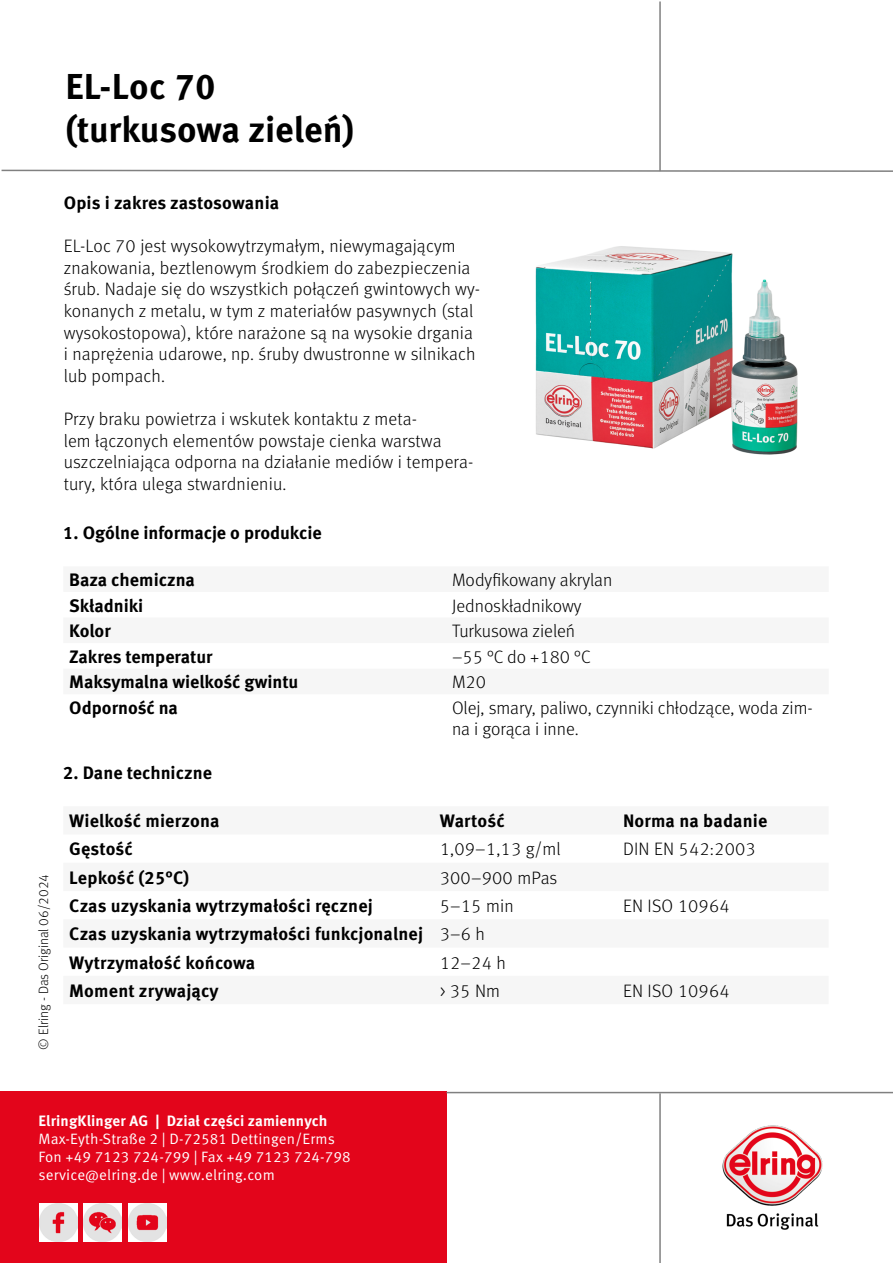
<style>
.page{position:relative;width:893px;height:1263px;background:#fff}
.page>*{position:absolute;margin:0;border:0;box-sizing:border-box;transform-origin:0 0}
.t1{font:700 36px/43.2px "Meta Pro";color:#000}
.t2{font:300 18px/21.6px "Meta Pro";letter-spacing:.005em;color:#000}
.t3{font:700 18px/28.3px "Meta Pro";color:#000}
.t4{font:15px/18px "Meta Pro Norm";letter-spacing:.01em;color:#fff}
.t5{font:700 15px "Meta Pro";letter-spacing:.01em;color:#fff}
.t6{font:300 13.5px "Meta Pro";color:#000}
.s1{font-weight:300}
</style>
<div class="page">
<hr style="left:659px;top:2px;width:2px;height:169px;background:#808080">
<svg style="left:1px;top:169px;width:892px;height:3px"></svg>
<hr style="left:659px;top:1093px;width:2px;height:170px;background:#808080">
<div style="left:0;top:1092px;width:446px;height:171px;background:#e3051b"></div>
<hr style="left:446px;top:1092px;width:447px;height:1px;background:#808080">
<img style="left:722px;top:1125px;width:100px;height:104px">
<div style="left:38px;top:1203px;width:42px;height:38px;background:linear-gradient(to bottom,#e3051b,#e3051b)"></div>
<img style="left:39px;top:1203px;width:38px;height:38px">
<div style="left:80px;top:1203px;width:49px;height:38px;background:linear-gradient(to bottom,#e3051b,#e3051b)"></div>
<img style="left:84px;top:1203px;width:38px;height:38px">
<div style="left:125px;top:1203px;width:45px;height:38px;background:linear-gradient(to bottom,#e3051b,#e3051b)"></div>
<img style="left:128px;top:1203px;width:38px;height:38px">
<img style="left:535px;top:246px;width:263px;height:209px">
<h1 class="t1" style="left:65px;top:63px;width:291px">EL-Loc 70 (turkusowa zieleń)</h1>
<p class="t6" style="left:34px;top:1049px;width:177px;rotate:-90deg">© Elring - Das Original 06/2024</p>
<p class="t3" style="left:64px;top:187px;width:217px">Opis i zakres zastosowania</p>
<p class="t2" style="left:64px;top:234px;width:418px">EL-Loc 70 jest wysokowytrzymałym, niewymagającym znakowania, beztlenowym środkiem do zabezpieczenia śrub. Nadaje się do wszystkich połączeń gwintowych wy&shy;konanych z metalu, w tym z materiałów pasywnych (stal wysokostopowa), które narażone są na wysokie drgania i naprężenia udarowe, np. śruby dwustronne w silnikach lub pompach.</p>
<p class="t2" style="left:64px;top:407px;width:411px">Przy braku powietrza i wskutek kontaktu z meta-<br>lem łączonych elementów powstaje cienka warstwa uszczelniająca odporna na działanie mediów i tempera&shy;tury, która ulega stwardnieniu.</p>
<p class="t3" style="left:63px;top:517px;width:260px">1. Ogólne informacje o produkcie</p>
<p class="t3" style="left:69px;top:564px;width:127px">Baza chemiczna</p>
<p class="t2" style="left:452px;top:568px;width:162px">Modyfikowany akrylan</p>
<p class="t3" style="left:69px;top:590px;width:75px">Składniki</p>
<p class="t2" style="left:452px;top:594px;width:131px">Jednoskładnikowy</p>
<p class="t3" style="left:69px;top:615px;width:43px">Kolor</p>
<p class="t2" style="left:452px;top:619px;width:125px">Turkusowa zieleń</p>
<p class="t3" style="left:69px;top:641px;width:145px">Zakres temperatur</p>
<p class="t2" style="left:452px;top:645px;width:140px">–55 °C do +180 °C</p>
<p class="t3" style="left:69px;top:667px;width:231px">Maksymalna wielkość gwintu</p>
<p class="t2" style="left:452px;top:670px;width:36px">M20</p>
<p class="t3" style="left:69px;top:692px;width:110px">Odporność na</p>
<p class="t2" style="left:452px;top:696px;width:362px">Olej, smary, paliwo, czynniki chłodzące, woda zim&shy;na i gorąca i inne.</p>
<p class="t3" style="left:63px;top:757px;width:150px">2. Dane techniczne</p>
<p class="t3" style="left:69px;top:805px;width:152px">Wielkość mierzona</p>
<p class="t3" style="left:440px;top:805px;width:66px">Wartość</p>
<p class="t3" style="left:623px;top:805px;width:146px">Norma na badanie</p>
<p class="t3" style="left:69px;top:834px;width:65px">Gęstość</p>
<p class="t2" style="left:440px;top:837px;width:122px">1,09–1,13 g/ml</p>
<p class="t2" style="left:623px;top:837px;width:134px">DIN EN 542:2003</p>
<p class="t3" style="left:69px;top:862px;width:122px">Lepkość (25°C)</p>
<p class="t2" style="left:440px;top:866px;width:119px">300–900 mPas</p>
<p class="t3" style="left:69px;top:890px;width:305px">Czas uzyskania wytrzymałości ręcznej</p>
<p class="t2" style="left:440px;top:894px;width:75px">5–15 min</p>
<p class="t2" style="left:623px;top:894px;width:108px">EN ISO 10964</p>
<p class="t3" style="left:69px;top:919px;width:417px">Czas uzyskania wytrzymałości funkcjonalnej <span class="s1">3–6 h<br></span>Wytrzymałość końcowa</p>
<p class="t2" style="left:440px;top:951px;width:68px">12–24 h</p>
<p class="t3" style="left:69px;top:975px;width:151px">Moment zrywający</p>
<p class="t2" style="left:440px;top:979px;width:62px">&gt; 35 Nm</p>
<p class="t2" style="left:623px;top:979px;width:108px">EN ISO 10964</p>
<p class="t5" style="left:39px;top:1109px;width:291px">ElringKlinger AG | Dział części zamiennych</p>
<p class="t4" style="left:39px;top:1128px;width:314px">Max-Eyth-Straße 2 | D-72581 Dettingen/Erms<br>Fon +49 7123 724-799 | Fax +49 7123 724-798 service@elring.de | www.elring.com</p>
</div>
